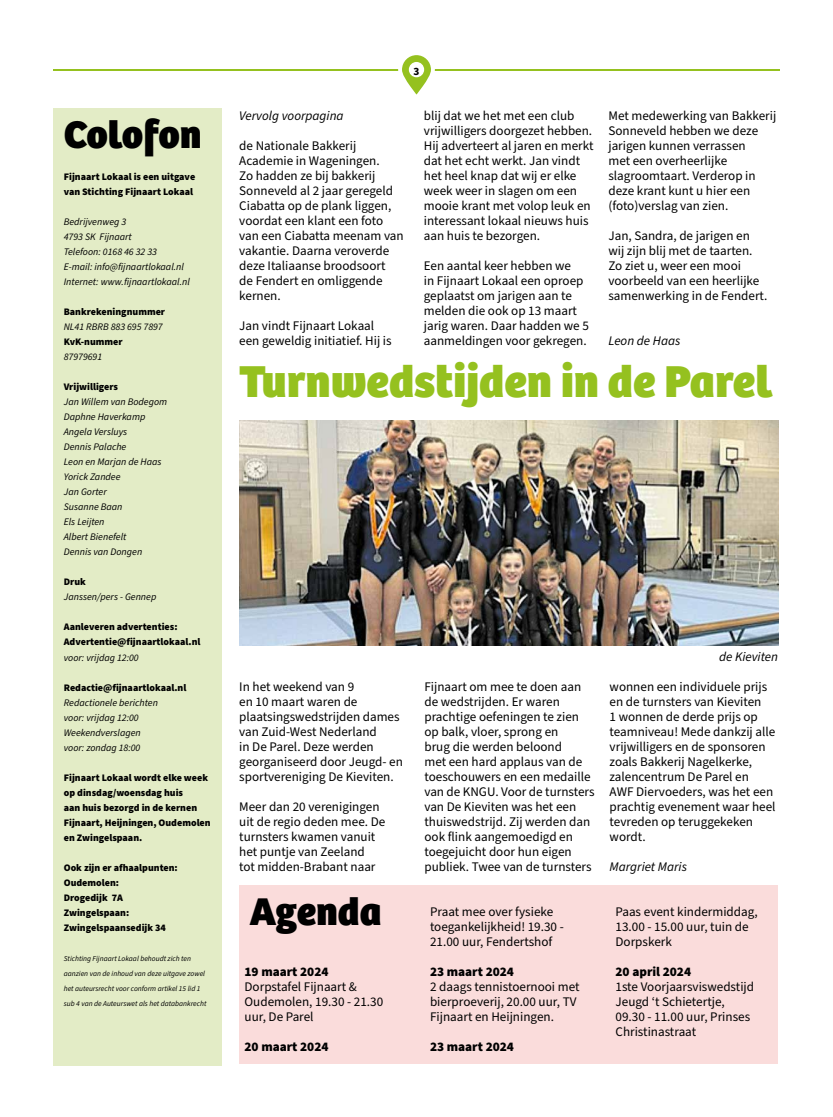
<style>
.page{position:relative;width:833px;height:1117px;background:#fff}
.page>*{position:absolute;margin:0;border:0;box-sizing:border-box;transform-origin:0 0}
.t1{font:800 46.25px "Bree";color:#95c11f}
.t2{font:800 40px "Bree";color:#000}
.t3{font:13.12px/15px "Source Sans Pro";color:#000}
.t4{font:900 13.12px "Source Sans Pro";color:#000}
.t5{font:italic 13.12px "Source Sans Pro";color:#000}
.t6{font:700 11.25px "Source Sans Pro";color:#000}
.t7{font:italic 10px/15px "Source Sans Pro";color:#000}
.t8{font:900 10px/15px "Source Sans Pro";color:#000}
.t9{font:italic 7.5px/15px "Source Sans Pro";color:#000}
</style>
<div class="page">
<hr style="left:53px;top:69px;width:727px;height:2px;background:#95c11f">
<svg style="left:398px;top:55px;width:37px;height:40px"></svg>
<div style="left:409px;top:62px;width:15px;height:15px;background:#fff;border-radius:50%"></div>
<div style="left:53px;top:108px;width:168px;height:957px;background:#e3ecc6"></div>
<img style="left:239px;top:420px;width:539px;height:225px">
<div style="left:239px;top:885px;width:539px;height:178px;background:#fadcdb"></div>
<h2 class="t2" style="left:64px;top:110px;width:139px">Colofon</h2>
<p class="t8" style="left:64px;top:169px;width:133px">Fijnaart Lokaal is een uitgave van Stichting Fijnaart Lokaal</p>
<p class="t7" style="left:64px;top:214px;width:128px">Bedrijvenweg 3<br>4793 SK Fijnaart<br>Telefoon: 0168 46 32 33<br>E-mail: info@fijnaartlokaal.nl<br>Internet: www.fijnaartlokaal.nl</p>
<p class="t8" style="left:64px;top:304px;width:103px">Bankrekeningnummer</p>
<p class="t7" style="left:64px;top:319px;width:100px">NL41 RBRB 883 695 7897</p>
<p class="t8" style="left:64px;top:334px;width:60px">KvK-nummer</p>
<p class="t7" style="left:64px;top:349px;width:40px">87979691</p>
<p class="t8" style="left:64px;top:379px;width:56px">Vrijwilligers</p>
<p class="t7" style="left:64px;top:394px;width:105px">Jan Willem van Bodegom<br>Daphne Haverkamp<br>Angela Versluys<br>Dennis Palache<br>Leon en Marjan de Haas<br>Yorick Zandee<br>Jan Gorter<br>Susanne Baan<br>Els Leijten<br>Albert Bienefelt<br>Dennis van Dongen</p>
<p class="t8" style="left:64px;top:574px;width:24px">Druk</p>
<p class="t7" style="left:64px;top:589px;width:94px">Janssen/pers - Gennep</p>
<p class="t8" style="left:64px;top:619px;width:138px">Aanleveren advertenties:<br>Advertentie@fijnaartlokaal.nl</p>
<p class="t7" style="left:64px;top:649px;width:76px">voor: vrijdag 12:00</p>
<p class="t8" style="left:64px;top:679px;width:124px">Redactie@fijnaartlokaal.nl</p>
<p class="t7" style="left:64px;top:694px;width:96px">Redactionele berichten voor: vrijdag 12:00<br>Weekendverslagen voor: zondag 18:00</p>
<p class="t8" style="left:64px;top:769px;width:148px">Fijnaart Lokaal wordt elke week op dinsdag/woensdag huis<br>aan huis bezorgd in de kernen<br>Fijnaart, Heijningen, Oudemolen en Zwingelspaan.</p>
<p class="t8" style="left:64px;top:859px;width:115px">Ook zijn er afhaalpunten:<br>Oudemolen:<br>Drogedijk 7A<br>Zwingelspaan:<br>Zwingelspaansedijk 34</p>
<p class="t9" style="left:64px;top:950px;width:144px">Stichting Fijnaart Lokaal behoudt zich ten aanzien van de inhoud van deze uitgave zowel het auteursrecht voor conform artikel 15 lid 1 sub 4 van de Auteurswet als het databankrecht</p>
<p class="t6" style="left:413px;top:63px;width:7px">3</p>
<p class="t5" style="left:239px;top:107px;width:106px">Vervolg voorpagina</p>
<p class="t3" style="left:239px;top:139px;width:166px">de Nationale Bakkerij<br>Academie in Wageningen.<br>Zo hadden ze bij bakkerij<br>Sonneveld al 2 jaar geregeld<br>Ciabatta op de plank liggen, voordat een klant een foto van een Ciabatta meenam van vakantie. Daarna veroverde deze Italiaanse broodsoort<br>de Fendert en omliggende kernen.</p>
<p class="t3" style="left:239px;top:319px;width:154px">Jan vindt Fijnaart Lokaal een geweldig initiatief. Hij is</p>
<p class="t3" style="left:424px;top:109px;width:171px">blij dat we het met een club vrijwilligers doorgezet hebben.<br>Hij adverteert al jaren en merkt dat het echt werkt. Jan vindt het heel knap dat wij er elke week weer in slagen om een mooie krant met volop leuk en interessant lokaal nieuws huis aan huis te bezorgen.</p>
<p class="t3" style="left:424px;top:259px;width:167px">Een aantal keer hebben we<br>in Fijnaart Lokaal een oproep geplaatst om jarigen aan te melden die ook op 13 maart jarig waren. Daar hadden we 5 aanmeldingen voor gekregen.</p>
<p class="t3" style="left:608px;top:109px;width:169px">Met medewerking van Bakkerij<br>Sonneveld hebben we deze jarigen kunnen verrassen<br>met een overheerlijke slagroomtaart. Verderop in deze krant kunt u hier een (foto)verslag van zien.</p>
<p class="t3" style="left:608px;top:229px;width:160px">Jan, Sandra, de jarigen en wij zijn blij met de taarten.<br>Zo ziet u, weer een mooi voorbeeld van een heerlijke samenwerking in de Fendert.</p>
<p class="t5" style="left:608px;top:332px;width:73px">Leon de Haas</p>
<h1 class="t1" style="left:239px;top:353px;width:534px">Turnwedstijden in de Parel</h1>
<p class="t3" style="left:239px;top:679px;width:165px">In het weekend van 9<br>en 10 maart waren de plaatsingswedstrijden dames van Zuid-West Nederland<br>in De Parel. Deze werden georganiseerd door Jeugd- en sportvereniging De Kieviten.</p>
<p class="t3" style="left:239px;top:799px;width:148px">Meer dan 20 verenigingen uit de regio deden mee. De turnsters kwamen vanuit het puntje van Zeeland<br>tot midden-Brabant naar</p>
<h2 class="t2" style="left:250px;top:887px;width:133px">Agenda</h2>
<p class="t4" style="left:244px;top:962px;width:85px">19 maart 2024</p>
<p class="t3" style="left:244px;top:979px;width:140px">Dorpstafel Fijnaart &amp;<br>Oudemolen, 19.30 - 21.30 uur, De Parel</p>
<p class="t4" style="left:244px;top:1037px;width:85px">20 maart 2024</p>
<p class="t5" style="left:719px;top:647px;width:60px">de Kieviten</p>
<p class="t3" style="left:424px;top:679px;width:172px">Fijnaart om mee te doen aan de wedstrijden. Er waren prachtige oefeningen te zien op balk, vloer, sprong en<br>brug die werden beloond<br>met een hard applaus van de toeschouwers en een medaille van de KNGU. Voor de turnsters van De Kieviten was het een thuiswedstrijd. Zij werden dan ook flink aangemoedigd en toegejuicht door hun eigen publiek. Twee van de turnsters</p>
<p class="t3" style="left:609px;top:679px;width:167px">wonnen een individuele prijs en de turnsters van Kieviten<br>1 wonnen de derde prijs op teamniveau! Mede dankzij alle vrijwilligers en de sponsoren zoals Bakkerij Nagelkerke, zalencentrum De Parel en<br>AWF Diervoeders, was het een prachtig evenement waar heel tevreden op teruggekeken wordt.</p>
<p class="t5" style="left:609px;top:857px;width:79px">Margriet Maris</p>
<p class="t3" style="left:430px;top:904px;width:135px">Praat mee over fysieke toegankelijkheid! 19.30 -<br>21.00 uur, Fendertshof</p>
<p class="t4" style="left:430px;top:962px;width:85px">23 maart 2024</p>
<p class="t3" style="left:430px;top:979px;width:151px">2 daags tennistoernooi met bierproeverij, 20.00 uur, TV<br>Fijnaart en Heijningen.</p>
<p class="t4" style="left:430px;top:1037px;width:85px">23 maart 2024</p>
<p class="t3" style="left:615px;top:904px;width:144px">Paas event kindermiddag,<br>13.00 - 15.00 uur, tuin de<br>Dorpskerk</p>
<p class="t4" style="left:615px;top:962px;width:77px">20 april 2024</p>
<p class="t3" style="left:615px;top:979px;width:140px">1ste Voorjaarsviswedstijd<br>Jeugd ‘t Schietertje,<br>09.30 - 11.00 uur, Prinses<br>Christinastraat</p>
</div>
